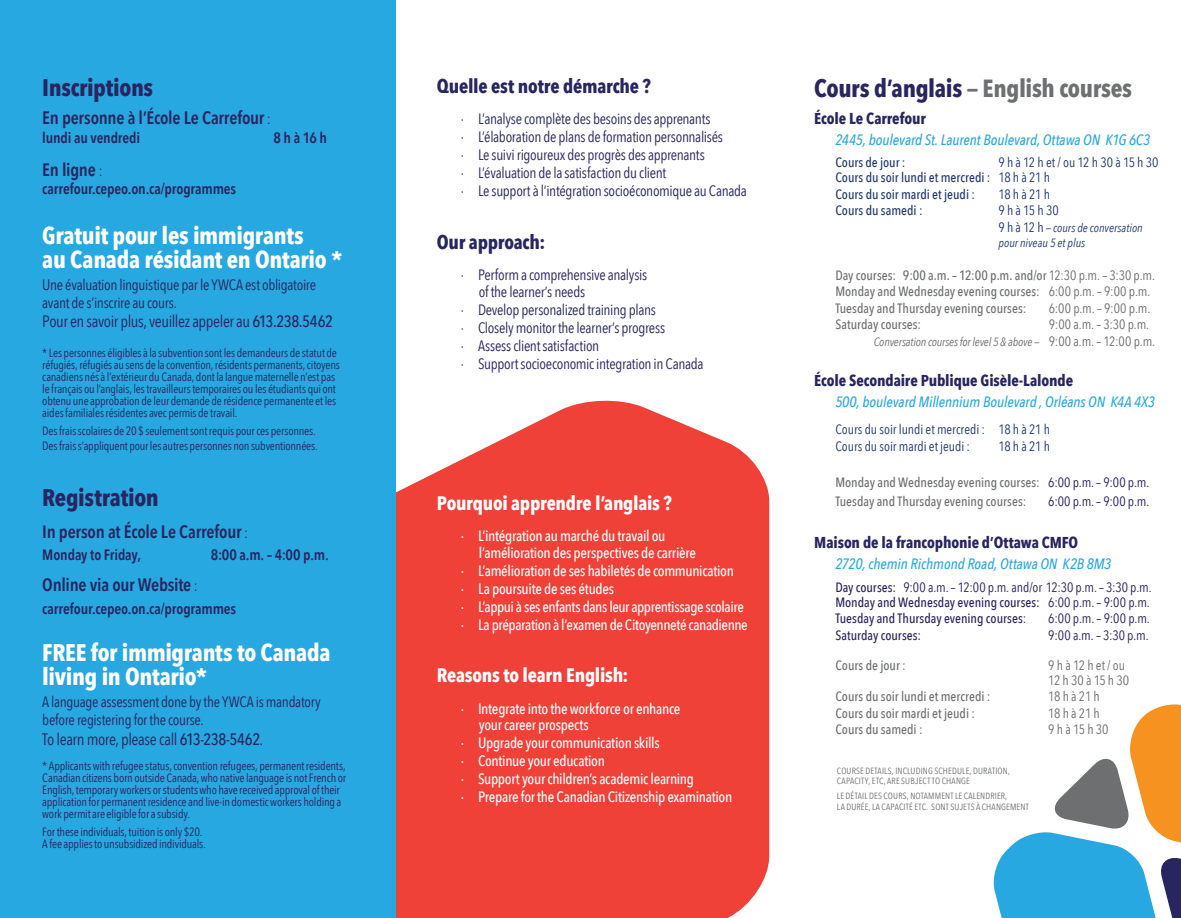
<style>
.page{position:relative;width:1181px;height:918px;background:#fff}
.page>*{position:absolute;margin:0;border:0;box-sizing:border-box;transform-origin:0 0}
.t1{font:700 24.75px "Avenir Next Condensed";letter-spacing:-.015em;color:#6e6f71}
.t2{font:700 24px/24px "Avenir Next Condensed";letter-spacing:-.015em;color:#fff}
.t3{font:700 24px "Avenir Next Condensed";letter-spacing:-.015em;color:#282560}
.t4{font:700 19.5px "Avenir Next Condensed";letter-spacing:-.015em;color:#fff}
.t5{font:700 19.5px "Avenir Next Condensed";letter-spacing:-.015em;color:#282560}
.t6{font:600 18px "Avenir Next Condensed";letter-spacing:-.015em;color:#282560}
.t7{font:16.5px "Avenir Next Condensed";letter-spacing:-.025em;color:#282560}
.t8{font:700 15.75px "Avenir Next Condensed";letter-spacing:-.005em;color:#282560}
.t9{font:15px/18px "Avenir Next Condensed";letter-spacing:-.02em;color:#282560}
.t10{font:500 15px/18px "Avenir Next Condensed";letter-spacing:-.02em;color:#fff}
.t11{font:italic 500 15px "Avenir Next Condensed";letter-spacing:-.005em;color:#28a8e0}
.t12{font:600 15px "Avenir Next Condensed";letter-spacing:-.01em;color:#282560}
.t13{font:500 13.5px/16.5px "Avenir Next Condensed";color:#6e6f71}
.t14{font:13.5px/15px "Avenir Next Condensed";color:#282560}
.t15{font:13.5px/15px "Avenir Next Condensed";letter-spacing:-.005em;color:#213970}
.t16{font:13.5px/15px "Avenir Next Condensed";color:#6e6f71}
.t17{font:500 13.5px "Avenir Next Condensed";letter-spacing:-.005em;color:#213970}
.t18{font:500 13.5px "Avenir Next Condensed";color:#282560}
.t19{font:12px/12px "Avenir Next Condensed";letter-spacing:-.015em;color:#282560}
.t20{font:italic 12px "Avenir Next Condensed";letter-spacing:-.015em;color:#6e6f71}
.t21{font:italic 12px/15px "Avenir Next Condensed";color:#213970}
.t22{font:9px/10.5px "Avenir Next Condensed";letter-spacing:.015em;color:#6e6f71}
.s1{font-weight:400;font-size:15px}
.s2{font-weight:500}
.s3{color:#282560}
.s4{font-style:normal;font-size:13.5px}
.s5{font-weight:400}
.s6{font-weight:400;color:#282560}
</style>
<div class="page">
<svg style="left:396px;top:400px;width:373px;height:518px;background:#f04e45"></svg>
<div style="left:0;top:0;width:396px;height:918px;background:#28a8e0"></div>
<svg style="left:993px;top:704px;width:187px;height:214px"></svg>
<h2 class="t3" style="left:42px;top:73px;width:112px">Inscriptions</h2>
<h3 class="t6" style="left:42px;top:103px;width:230px">En personne à l’École Le Carrefour <span class="s1">:</span></h3>
<p class="t12" style="left:42px;top:125px;width:99px">lundi au vendredi</p>
<p class="t12" style="left:273px;top:125px;width:55px">8 h à 16 h</p>
<h3 class="t6" style="left:42px;top:154px;width:62px">En ligne <span class="s1">:</span></h3>
<p class="t12" style="left:42px;top:175px;width:195px">carrefour.cepeo.on.ca/programmes</p>
<h2 class="t2" style="left:42px;top:223px;width:301px">Gratuit pour les immigrants<br>au Canada résidant en Ontario *</h2>
<p class="t9" style="left:42px;top:275px;width:275px">Une évaluation linguistique par le YWCA est obligatoire avant de s’inscrire au cours.</p>
<h3 class="t7" style="left:42px;top:308px;width:292px">Pour en savoir plus, veuillez appeler au <span class="s2">613.238.5462</span></h3>
<p class="t19" style="left:42px;top:347px;width:299px">* Les personnes éligibles à la subvention sont les demandeurs de statut de réfugiés, réfugiés au sens de la convention, résidents permanents, citoyens canadiens nés à l’extérieur du Canada, dont la langue maternelle n’est pas le français ou l’anglais, les travailleurs temporaires ou les étudiants qui ont obtenu une approbation de leur demande de résidence permanente et les aides familiales résidentes avec permis de travail.</p>
<p class="t19" style="left:42px;top:423px;width:277px;line-height:14.4px">Des frais scolaires de 20 $ seulement sont requis pour ces personnes.<br>Des frais s’appliquent pour les autres personnes non subventionnées.</p>
<h2 class="t3" style="left:42px;top:483px;width:118px">Registration</h2>
<h3 class="t6" style="left:42px;top:517px;width:207px">In person at École Le Carrefour <span class="s1">:</span></h3>
<p class="t12" style="left:42px;top:542px;width:100px">Monday to Friday,</p>
<p class="t12" style="left:211px;top:542px;width:119px">8:00 a.m. – 4:00 p.m.</p>
<h3 class="t6" style="left:42px;top:570px;width:157px">Online via our Website <span class="s1">:</span></h3>
<p class="t12" style="left:42px;top:595px;width:195px">carrefour.cepeo.on.ca/programmes</p>
<h2 class="t2" style="left:42px;top:641px;width:290px">FREE for immigrants to Canada living in Ontario*</h2>
<p class="t9" style="left:42px;top:692px;width:280px">A language assessment done by the YWCA is mandatory before registering for the course.</p>
<h3 class="t7" style="left:42px;top:725px;width:222px">To learn more, please call <span class="s2">613-238-5462</span>.</h3>
<p class="t19" style="left:42px;top:759px;width:305px">* Applicants with refugee status, convention refugees, permanent residents, Canadian citizens born outside Canada, who native language is not French or English, temporary workers or students who have received approval of their application for permanent residence and live-in domestic workers holding a work permit are eligible for a subsidy.</p>
<p class="t19" style="left:42px;top:825px;width:165px">For these individuals, tuition is only $20.<br>A fee applies to unsubsidized individuals.</p>
<h3 class="t5" style="left:437px;top:74px;width:215px">Quelle est notre démarche ?</h3>
<p class="t9" style="left:461px;top:110px;width:287px">· L’analyse complète des besoins des apprenants<br>· L’élaboration de plans de formation personnalisés<br>· Le suivi rigoureux des progrès des apprenants<br>· L’évaluation de la satisfaction du client<br>· Le support à l’intégration socioéconomique au Canada</p>
<h3 class="t5" style="left:437px;top:230px;width:110px">Our approach:</h3>
<p class="t9" style="left:479px;top:266px;width:170px;line-height:16.5px;text-indent:-18px">· Perform a comprehensive analysis of the learner’s needs</p>
<p class="t9" style="left:461px;top:300px;width:244px">· Develop personalized training plans<br>· Closely monitor the learner’s progress<br>· Assess client satisfaction<br>· Support socioeconomic integration in Canada</p>
<h3 class="t4" style="left:437px;top:491px;width:237px">Pourquoi apprendre l’anglais ?</h3>
<p class="t10" style="left:479px;top:528px;width:219px;line-height:16.5px;text-indent:-18px">· L’intégration au marché du travail ou l’amélioration des perspectives de carrière</p>
<p class="t10" style="left:461px;top:562px;width:288px">· L’amélioration de ses habiletés de communication<br>· La poursuite de ses études<br>· L’appui à ses enfants dans leur apprentissage scolaire · La préparation à l’examen de Citoyenneté canadienne</p>
<h3 class="t4" style="left:437px;top:664px;width:193px">Reasons to learn English:</h3>
<p class="t10" style="left:479px;top:700px;width:203px;line-height:16.5px;text-indent:-18px">· Integrate into the workforce or enhance your career prospects</p>
<p class="t10" style="left:461px;top:734px;width:273px">· Upgrade your communication skills<br>· Continue your education<br>· Support your children’s academic learning<br>· Prepare for the Canadian Citizenship examination</p>
<h1 class="t1" style="left:814px;top:73px;width:319px"><span class="s3">Cours d’anglais</span> — English courses</h1>
<h3 class="t8" style="left:814px;top:109px;width:113px">École Le Carrefour</h3>
<p class="t11" style="left:835px;top:131px;width:316px">2445, boulevard St. Laurent Boulevard, Ottawa ON K1G 6C3</p>
<p class="t17" style="left:835px;top:155px;width:72px">Cours de jour :</p>
<p class="t15" style="left:835px;top:155px;width:325px;text-indent:163px">9 h à 12 h et / ou 12 h 30 à 15 h 30<br><span class="s2">Cours du soir lundi et mercredi :</span> 18 h à 21 h</p>
<p class="t17" style="left:835px;top:186px;width:141px">Cours du soir mardi et jeudi :</p>
<p class="t15" style="left:998px;top:186px;width:53px">18 h à 21 h</p>
<p class="t17" style="left:835px;top:203px;width:89px">Cours du samedi :</p>
<p class="t15" style="left:998px;top:203px;width:62px">9 h à 15 h 30</p>
<p class="t21" style="left:998px;top:220px;width:146px"><span class="s4">9 h à 12 h</span> — cours de conversation pour niveau 5 et plus</p>
<p class="t13" style="left:835px;top:267px;width:321px">Day courses: 9:00 a.m. – 12:00 p.m. and/or <span class="s5">12:30 p.m. – 3:30 p.m.<br></span>Monday and Wednesday evening courses: <span class="s5">6:00 p.m. – 9:00 p.m.<br></span>Tuesday and Thursday evening courses:</p>
<p class="t16" style="left:1048px;top:300px;width:103px">6:00 p.m. – 9:00 p.m.</p>
<p class="t13" style="left:835px;top:316px;width:87px">Saturday courses:</p>
<p class="t16" style="left:1048px;top:317px;width:102px">9:00 a.m. – 3:30 p.m.</p>
<p class="t20" style="left:873px;top:335px;width:283px">Conversation courses for level 5 &amp; above — <span class="s4">9:00 a.m. – 12:00 p.m.</span></p>
<h3 class="t8" style="left:814px;top:371px;width:260px">École Secondaire Publique Gisèle-Lalonde</h3>
<p class="t11" style="left:835px;top:393px;width:321px">500, boulevard Millennium Boulevard , Orléans ON K4A 4X3</p>
<p class="t15" style="left:835px;top:421px;width:216px;line-height:16.5px">Cours du soir lundi et mercredi : 18 h à 21 h<br>Cours du soir mardi et jeudi :</p>
<p class="t15" style="left:998px;top:438px;width:53px">18 h à 21 h</p>
<p class="t13" style="left:835px;top:472px;width:315px;line-height:19.5px">Monday and Wednesday evening courses: <span class="s6">6:00 p.m. – 9:00 p.m.<br></span>Tuesday and Thursday evening courses:</p>
<p class="t14" style="left:1048px;top:494px;width:102px">6:00 p.m. – 9:00 p.m.</p>
<h3 class="t8" style="left:814px;top:533px;width:265px">Maison de la francophonie d’Ottawa CMFO</h3>
<p class="t11" style="left:835px;top:555px;width:277px">2720, chemin Richmond Road, Ottawa ON K2B 8M3</p>
<p class="t14" style="left:835px;top:579px;width:318px"><span class="s2">Day courses:</span> 9:00 a.m. – 12:00 p.m. and/or 12:30 p.m. – 3:30 p.m.<br><span class="s2">Monday and Wednesday evening courses:</span> 6:00 p.m. – 9:00 p.m.</p>
<p class="t18" style="left:835px;top:611px;width:192px">Tuesday and Thursday evening courses<span class="s5">:</span></p>
<p class="t14" style="left:1048px;top:611px;width:103px">6:00 p.m. – 9:00 p.m.</p>
<p class="t18" style="left:835px;top:627px;width:87px">Saturday courses:</p>
<p class="t14" style="left:1048px;top:627px;width:102px">9:00 a.m. – 3:30 p.m.</p>
<p class="t13" style="left:835px;top:657px;width:72px">Cours de jour :</p>
<p class="t16" style="left:1048px;top:657px;width:82px">9 h à 12 h et / ou<br>12 h 30 à 15 h 30</p>
<p class="t13" style="left:835px;top:688px;width:157px">Cours du soir lundi et mercredi :</p>
<p class="t16" style="left:1048px;top:689px;width:53px">18 h à 21 h</p>
<p class="t13" style="left:835px;top:705px;width:141px">Cours du soir mardi et jeudi :</p>
<p class="t16" style="left:1048px;top:705px;width:53px">18 h à 21 h</p>
<p class="t13" style="left:835px;top:721px;width:89px">Cours du samedi :</p>
<p class="t16" style="left:1048px;top:722px;width:62px">9 h à 15 h 30</p>
<p class="t22" style="left:837px;top:765px;width:174px">COURSE DETAILS, INCLUDING SCHEDULE, DURATION,<br>CAPACITY, ETC, ARE SUBJECT TO CHANGE</p>
<p class="t22" style="left:837px;top:790px;width:193px">LE DÉTAIL DES COURS, NOTAMMENT LE CALENDRIER,<br>LA DURÉE, LA CAPACITÉ ETC. SONT SUJETS À CHANGEMENT</p>
</div>
